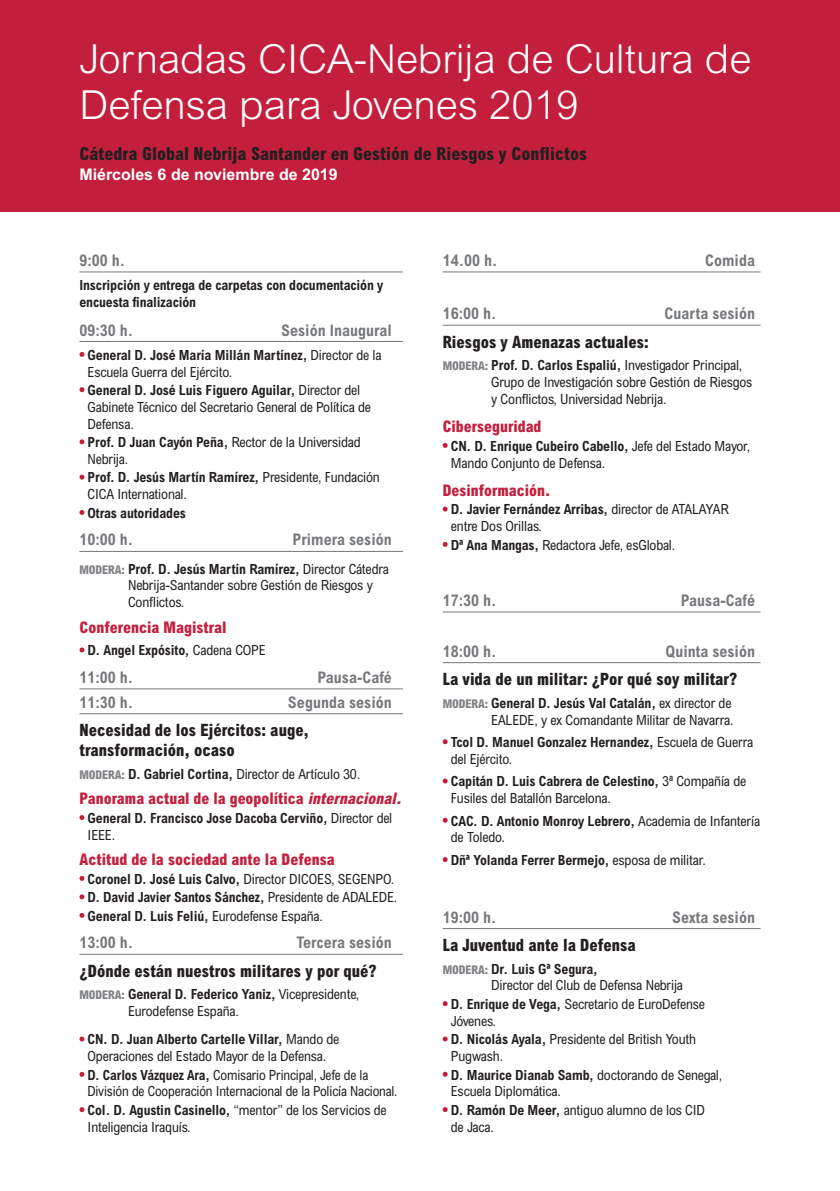
<style>
.page{position:relative;width:840px;height:1191px;background:#fff}
.page>*{position:absolute;margin:0;border:0;box-sizing:border-box;transform-origin:0 0}
.titular{font:300 40px/46px "Arial MT Pro";color:#fff}
.titular-2{font:800 condensed 18px "Arial MT Pro";color:#231f20}
.sesion{font:800 condensed 17px/20px "Arial MT Pro";color:#231f20}
.horas{font:700 condensed 16px "Arial MT Pro";color:#76787b}
.conferencia{font:800 condensed 16px "Arial MT Pro";color:#c31f3d}
.titular-3{font:700 16px "Arial MT Pro";color:#fff}
.ponentes{font:condensed 14px/16.8px "Arial MT Pro";letter-spacing:-.01em;color:#231f20}
.ponentes-2{font:700 condensed 14px/16.8px "Arial MT Pro";letter-spacing:-.01em;color:#231f20}
.ponentes-3{font:condensed 14px/16.8px "Arial MT Pro";letter-spacing:-.01em;color:#231f20;scale:.96 1}
.s1{font-weight:700}
.s2{font-weight:800;font-size:12px;color:#808285}
.s3{font-weight:400}
.s4{font-style:italic}
</style>
<div class="page">
<div style="left:0;top:0;width:839px;height:212px;background:#c31f3d"></div>
<hr style="left:79px;top:272px;width:324px;height:1px;background:#76787b">
<hr style="left:79px;top:341px;width:324px;height:1px;background:#76787b">
<svg style="left:79px;top:352px;width:5px;height:5px"></svg>
<svg style="left:79px;top:387px;width:5px;height:5px"></svg>
<svg style="left:79px;top:439px;width:5px;height:5px"></svg>
<svg style="left:79px;top:474px;width:5px;height:5px"></svg>
<svg style="left:79px;top:510px;width:5px;height:5px"></svg>
<hr style="left:79px;top:551px;width:324px;height:1px;background:#76787b">
<svg style="left:79px;top:647px;width:5px;height:5px"></svg>
<hr style="left:79px;top:688px;width:324px;height:1px;background:#76787b">
<hr style="left:79px;top:713px;width:324px;height:1px;background:#76787b">
<svg style="left:79px;top:815px;width:5px;height:5px"></svg>
<svg style="left:79px;top:876px;width:5px;height:5px"></svg>
<svg style="left:79px;top:894px;width:5px;height:5px"></svg>
<svg style="left:79px;top:913px;width:5px;height:5px"></svg>
<hr style="left:79px;top:954px;width:324px;height:1px;background:#76787b">
<svg style="left:79px;top:1036px;width:5px;height:5px"></svg>
<svg style="left:79px;top:1071px;width:5px;height:5px"></svg>
<svg style="left:79px;top:1107px;width:5px;height:5px"></svg>
<hr style="left:442px;top:272px;width:318px;height:1px;background:#76787b">
<hr style="left:442px;top:325px;width:318px;height:1px;background:#76787b">
<svg style="left:442px;top:443px;width:5px;height:5px"></svg>
<svg style="left:442px;top:506px;width:5px;height:5px"></svg>
<svg style="left:442px;top:542px;width:5px;height:5px"></svg>
<hr style="left:442px;top:611px;width:318px;height:1px;background:#76787b">
<hr style="left:442px;top:662px;width:318px;height:1px;background:#76787b">
<svg style="left:442px;top:739px;width:5px;height:5px"></svg>
<svg style="left:442px;top:778px;width:5px;height:5px"></svg>
<svg style="left:442px;top:817px;width:5px;height:5px"></svg>
<svg style="left:442px;top:857px;width:5px;height:5px"></svg>
<hr style="left:442px;top:928px;width:318px;height:1px;background:#76787b">
<svg style="left:442px;top:1001px;width:5px;height:5px"></svg>
<svg style="left:442px;top:1036px;width:5px;height:5px"></svg>
<svg style="left:442px;top:1071px;width:5px;height:5px"></svg>
<svg style="left:442px;top:1107px;width:5px;height:5px"></svg>
<p class="titular" style="left:79px;top:37px;width:673px">Jornadas CICA-Nebrija de Cultura de<br>Defensa para Jovenes 2019</p>
<p class="titular-2" style="left:79px;top:142px;width:509px">Cátedra Global Nebrija Santander en Gestión de Riesgos y Conflictos</p>
<p class="titular-3" style="left:79px;top:165px;width:260px">Miércoles 6 de noviembre de 2019</p>
<p class="horas" style="left:79px;top:251px;width:47px">9:00 h.</p>
<p class="ponentes-2" style="left:79px;top:277px;width:305px">Inscripción y entrega de carpetas con documentación y encuesta finalización</p>
<p class="horas" style="left:79px;top:321px;width:55px">09:30 h.</p>
<p class="horas" style="left:281px;top:321px;width:112px">Sesión Inaugural</p>
<p class="ponentes" style="left:88px;top:347px;width:295px"><span class="s1">General D. José María Millán Martínez,</span> Director de la<br>Escuela Guerra del Ejército.</p>
<p class="ponentes" style="left:88px;top:382px;width:285px"><span class="s1">General D. José Luis Figuero Aguilar,</span> Director del<br>Gabinete Técnico del Secretario General de Política de<br>Defensa.</p>
<p class="ponentes" style="left:88px;top:434px;width:274px"><span class="s1">Prof. D Juan Cayón Peña,</span> Rector de la Universidad<br>Nebrija.</p>
<p class="ponentes" style="left:88px;top:469px;width:293px"><span class="s1">Prof. D. Jesús Martín Ramírez,</span> Presidente, Fundación<br>CICA International.</p>
<p class="ponentes-2" style="left:88px;top:505px;width:100px">Otras autoridades</p>
<p class="horas" style="left:79px;top:530px;width:55px">10:00 h.</p>
<p class="horas" style="left:292px;top:530px;width:101px">Primera sesión</p>
<p class="ponentes" style="left:128px;top:560px;width:262px;text-indent:-49px"><span class="s2">MODERA:</span> <span class="s1">Prof. D. Jesús Martín Ramírez,</span> Director Cátedra<br>Nebrija-Santander sobre Gestión de Riesgos y<br>Conflictos.</p>
<p class="conferencia" style="left:79px;top:617px;width:149px">Conferencia Magistral</p>
<p class="ponentes-2" style="left:88px;top:642px;width:179px">D. Angel Expósito, <span class="s3">Cadena COPE</span></p>
<p class="horas" style="left:79px;top:668px;width:55px">11:00 h.</p>
<p class="horas" style="left:317px;top:668px;width:76px">Pausa-Café</p>
<p class="horas" style="left:79px;top:693px;width:55px">11:30 h.</p>
<p class="horas" style="left:288px;top:693px;width:105px">Segunda sesión</p>
<p class="sesion" style="left:79px;top:721px;width:231px">Necesidad de los Ejércitos: auge, transformación, ocaso</p>
<p class="ponentes" style="left:79px;top:766px;width:282px"><span class="s2">MODERA:</span> <span class="s1">D. Gabriel Cortina,</span> Director de Artículo 30.</p>
<p class="conferencia" style="left:79px;top:789px;width:327px">Panorama actual de la geopolítica <span class="s4">internacional.</span></p>
<p class="ponentes-2" style="left:88px;top:810px;width:306px">General D. Francisco Jose Dacoba Cerviño, <span class="s3">Director del<br>IEEE.</span></p>
<p class="conferencia" style="left:79px;top:849px;width:257px">Actitud de la sociedad ante la Defensa</p>
<p class="ponentes-2" style="left:88px;top:871px;width:308px">Coronel D. José Luis Calvo, <span class="s3">Director DICOES, SEGENPO.</span></p>
<p class="ponentes-2" style="left:87px;top:889px;width:311px">D. David Javier Santos Sánchez, <span class="s3">Presidente de ADALEDE.</span></p>
<p class="ponentes-2" style="left:88px;top:908px;width:237px">General D. Luis Feliú, <span class="s3">Eurodefense España.</span></p>
<p class="horas" style="left:79px;top:933px;width:55px">13:00 h.</p>
<p class="horas" style="left:296px;top:933px;width:97px">Tercera sesión</p>
<p class="sesion" style="left:79px;top:961px;width:299px">¿Dónde están nuestros militares y por qué?</p>
<p class="ponentes" style="left:128px;top:986px;width:233px;text-indent:-49px"><span class="s2">MODERA:</span> <span class="s1">General D. Federico Yaniz,</span> Vicepresidente,<br>Eurodefense España.</p>
<p class="ponentes" style="left:88px;top:1031px;width:253px"><span class="s1">CN. D. Juan Alberto Cartelle Villar,</span> Mando de<br>Operaciones del Estado Mayor de la Defensa.</p>
<p class="ponentes-3" style="left:87px;top:1066px;width:324px"><span class="s1">D. Carlos Vázquez Ara,</span> Comisario Principal, Jefe de la<br>División de Cooperación Internacional de la Policía Nacional.</p>
<p class="ponentes" style="left:88px;top:1102px;width:300px"><span class="s1">Col. D. Agustin Casinello,</span> “mentor” de los Servicios de<br>Inteligencia Iraquís.</p>
<p class="horas" style="left:442px;top:251px;width:56px">14.00 h.</p>
<p class="horas" style="left:704px;top:251px;width:51px">Comida</p>
<p class="horas" style="left:442px;top:304px;width:55px">16:00 h.</p>
<p class="horas" style="left:664px;top:304px;width:92px">Cuarta sesión</p>
<p class="sesion" style="left:442px;top:332px;width:207px">Riesgos y Amenazas actuales:</p>
<p class="ponentes" style="left:491px;top:357px;width:262px;text-indent:-49px"><span class="s2">MODERA:</span> <span class="s1">Prof. D. Carlos Espaliú,</span> Investigador Principal,<br>Grupo de Investigación sobre Gestión de Riesgos y Conflictos, Universidad Nebrija.</p>
<p class="conferencia" style="left:442px;top:417px;width:100px">Ciberseguridad</p>
<p class="ponentes" style="left:450px;top:438px;width:301px"><span class="s1">CN. D. Enrique Cubeiro Cabello,</span> Jefe del Estado Mayor,<br>Mando Conjunto de Defensa.</p>
<p class="conferencia" style="left:442px;top:480px;width:109px">Desinformación.</p>
<p class="ponentes" style="left:450px;top:501px;width:279px"><span class="s1">D. Javier Fernández Arribas,</span> director de ATALAYAR entre Dos Orillas.</p>
<p class="ponentes" style="left:450px;top:536px;width:226px"><span class="s1">Dª Ana Mangas,</span> Redactora Jefe, esGlobal.</p>
<p class="horas" style="left:442px;top:591px;width:55px">17:30 h.</p>
<p class="horas" style="left:680px;top:591px;width:76px">Pausa-Café</p>
<p class="horas" style="left:442px;top:642px;width:55px">18:00 h.</p>
<p class="horas" style="left:665px;top:642px;width:91px">Quinta sesión</p>
<p class="sesion" style="left:442px;top:670px;width:296px">La vida de un militar: ¿Por qué soy militar?</p>
<p class="ponentes" style="left:442px;top:694px;width:292px;text-align:right"><span class="s2">MODERA:</span> <span class="s1">General D. Jesús Val Catalán,</span> ex director de<br>EALEDE, y ex Comandante Militar de Navarra.</p>
<p class="ponentes-2" style="left:450px;top:734px;width:303px">Tcol D. Manuel Gonzalez Hernandez, <span class="s3">Escuela de Guerra del Ejército.</span></p>
<p class="ponentes" style="left:450px;top:773px;width:297px"><span class="s1">Capitán D. Luis Cabrera de Celestino,</span> 3ª Compañía de<br>Fusiles del Batallón Barcelona.</p>
<p class="ponentes" style="left:450px;top:812px;width:311px"><span class="s1">CAC. D. Antonio Monroy Lebrero,</span> Academia de Infantería de Toledo.</p>
<p class="ponentes-2" style="left:450px;top:852px;width:256px">Dñª Yolanda Ferrer Bermejo, <span class="s3">esposa de militar.</span></p>
<p class="horas" style="left:442px;top:907px;width:55px">19:00 h.</p>
<p class="horas" style="left:671px;top:907px;width:84px">Sexta sesión</p>
<p class="sesion" style="left:442px;top:935px;width:194px">La Juventud ante la Defensa</p>
<p class="ponentes" style="left:491px;top:960px;width:193px;text-indent:-49px"><span class="s2">MODERA:</span> <span class="s1">Dr. Luis Gª Segura,<br></span>Director del Club de Defensa Nebrija</p>
<p class="ponentes" style="left:450px;top:996px;width:255px"><span class="s1">D. Enrique de Vega,</span> Secretario de EuroDefense<br>Jóvenes.</p>
<p class="ponentes" style="left:450px;top:1031px;width:247px"><span class="s1">D. Nicolás Ayala,</span> Presidente del British Youth<br>Pugwash.</p>
<p class="ponentes" style="left:450px;top:1066px;width:273px"><span class="s1">D. Maurice Dianab Samb,</span> doctorando de Senegal,<br>Escuela Diplomática.</p>
<p class="ponentes" style="left:450px;top:1101px;width:255px"><span class="s1">D. Ramón De Meer,</span> antiguo alumno de los CID de Jaca.</p>
</div>
